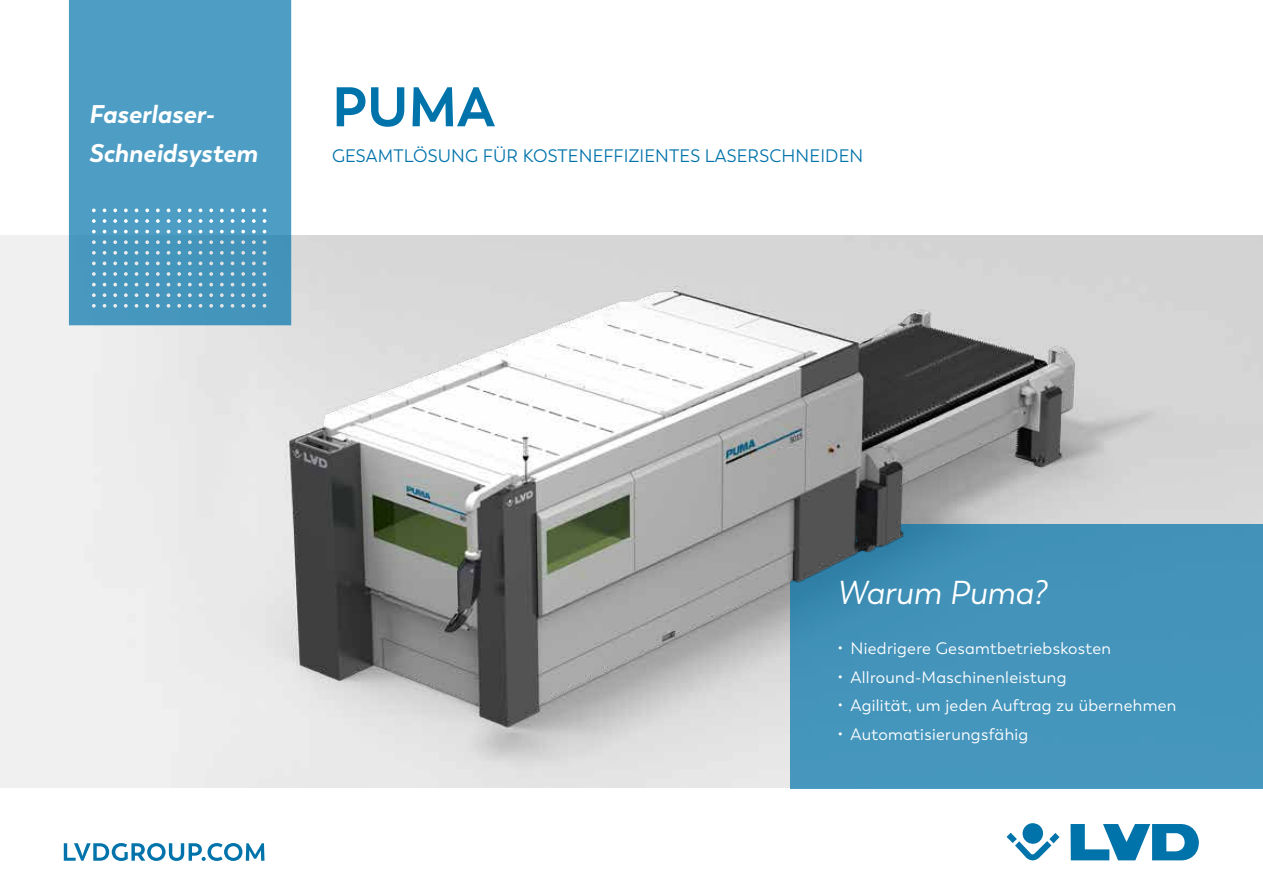
<style>
.page{position:relative;width:1263px;height:893px;background:#fff}
.page>*{position:absolute;margin:0;border:0;box-sizing:border-box;transform-origin:0 0}
.t1{font:700 55.5px "Trenda";color:#0073ab}
.t2{font:italic 33px "Trenda";color:#fff}
.t3{font:italic 700 25.5px/39px "Trenda";color:#fff}
.t4{font:18px "Trenda";letter-spacing:.01em;color:#0073ab}
.t5{font:16.5px "Trenda";letter-spacing:.02em;color:#fff}
</style>
<div class="page">
<img style="left:0;top:235px;width:1263px;height:553px">
<svg style="left:69px;top:0;width:222px;height:325px;background:#4f9dc3"></svg>
<svg style="left:1070px;top:824px;width:129px;height:36px"></svg>
<svg style="left:1006px;top:823px;width:53px;height:37px"></svg>
<svg style="left:64px;top:843px;width:200px;height:18px"></svg>
<svg style="left:790px;top:525px;width:473px;height:264px;background:#4290b6"></svg>
<h3 class="t3" style="left:89px;top:95px;width:170px">Faserlaser-<br>Schneidsystem</h3>
<h1 class="t1" style="left:332px;top:72px;width:164px">PUMA</h1>
<p class="t4" style="left:332px;top:146px;width:533px">GESAMTLÖSUNG FÜR KOSTENEFFIZIENTES LASERSCHNEIDEN</p>
<h2 class="t2" style="left:838px;top:573px;width:211px">Warum Puma?</h2>
<p class="t5" style="left:838px;top:639px;width:275px">• Niedrigere Gesamtbetriebskosten</p>
<p class="t5" style="left:838px;top:667px;width:230px">• Allround-Maschinenleistung</p>
<p class="t5" style="left:838px;top:696px;width:340px">• Agilität, um jeden Auftrag zu übernehmen</p>
<p class="t5" style="left:838px;top:724px;width:192px">• Automatisierungsfähig</p>
</div>
